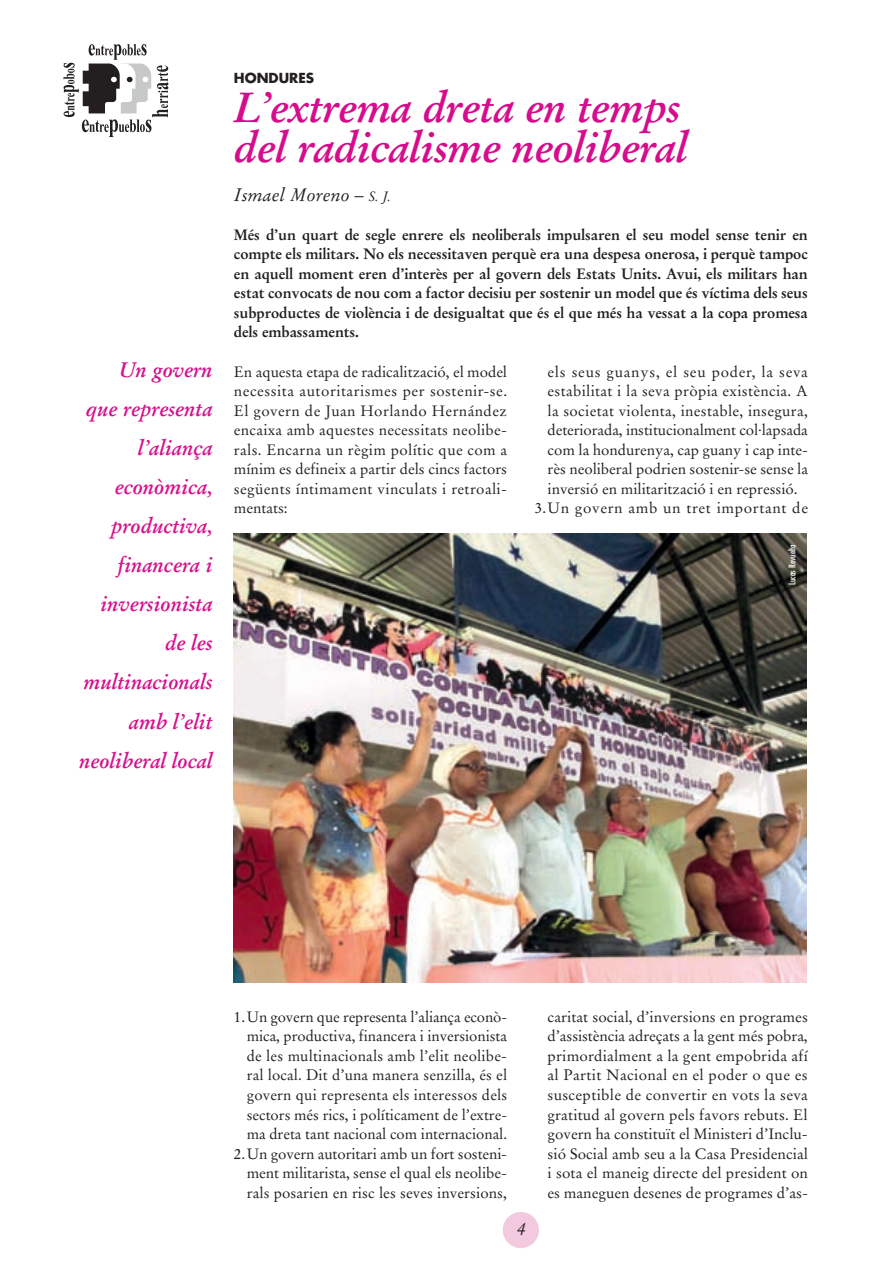
<style>
.page{position:relative;width:893px;height:1263px;background:#fff}
.page>*{position:absolute;margin:0;border:0;box-sizing:border-box;transform-origin:0 0}
.t1{font:italic 700 42px/39.2px "Stempel Garamond";letter-spacing:-.01em;color:#d50d8c}
.t2{font:italic 700 21px/39.2px "Stempel Garamond";color:#d5128d;text-align:right}
.t3{font:italic 18px "Stempel Garamond";color:#231f20}
.t4{font:15px/19.5px "Stempel Garamond";color:#231f20;text-align:justify}
.t5{font:700 15px/19.5px "Stempel Garamond";letter-spacing:-.01em;color:#231f20;text-align:justify}
.t6{font:15px "Stempel Garamond";letter-spacing:.02em;color:#231f20}
.t7{font:15px "Stempel Garamond";letter-spacing:.05em;color:#231f20}
.t8{font:15px "Stempel Garamond";letter-spacing:.04em;color:#231f20}
.t9{font:700 13.5px "Futura";color:#231f20}
.t10{font:condensed 9px "Futura";color:#fff}
.s1{font-size:13.5px}
</style>
<div class="page">
<div style="left:503px;top:1212px;width:36px;height:36px;background:#f2c9de;border-radius:50%"></div>
<svg style="left:64px;top:44px;width:104px;height:93px"></svg>
<img style="left:234px;top:533px;width:573px;height:450px">
<h2 class="t2" style="left:79px;top:350px;width:135px">Un govern<br>que representa l’aliança econòmica, productiva, financera i inversionista de les multinacionals amb l’elit neoliberal local</h2>
<p class="t9" style="left:234px;top:69px;width:82px">HONDURES</p>
<h1 class="t1" style="left:234px;top:88px;width:455px">L’extrema dreta en temps del radicalisme neoliberal</h1>
<p class="t3" style="left:234px;top:183px;width:159px">Ismael Moreno – <span class="s1">S. J.</span></p>
<p class="t5" style="left:234px;top:225px;width:576px">Més d’un quart de segle enrere els neoliberals impulsaren el seu model sense tenir en compte els militars. No els necessitaven perquè era una despesa onerosa, i perquè tampoc en aquell moment eren d’interès per al govern dels Estats Units. Avui, els militars han estat convocats de nou com a factor decisiu per sostenir un model que és víctima dels seus subproductes de violència i de desigualtat que és el que més ha vessat a la copa promesa dels embassaments.</p>
<p class="t4" style="left:234px;top:362px;width:275px">En aquesta etapa de radicalització, el model necessita autoritarismes per sostenir-se.<br>El govern de Juan Horlando Hernández encaixa amb aquestes necessitats neolibe&shy;rals. Encarna un règim polític que com a mínim es defineix a partir dels cincs factors següents íntimament vinculats i retroali&shy;mentats:</p>
<p class="t7" style="left:548px;top:362px;width:262px">els seus guanys, el seu poder, la seva</p>
<p class="t6" style="left:548px;top:382px;width:262px">estabilitat i la seva pròpia existència. A</p>
<p class="t6" style="left:548px;top:401px;width:262px">la societat violenta, inestable, insegura,</p>
<p class="t4" style="left:548px;top:420px;width:262px">deteriorada, institucionalment col·lapsada</p>
<p class="t4" style="left:548px;top:440px;width:262px">com la hondurenya, cap guany i cap inte-</p>
<p class="t4" style="left:548px;top:459px;width:262px">rès neoliberal podrien sostenir-se sense la</p>
<p class="t4" style="left:548px;top:479px;width:252px">inversió en militarització i en repressió.</p>
<p class="t8" style="left:535px;top:499px;width:275px">3.Un govern amb un tret important de</p>
<p class="t10" style="left:787px;top:585px;width:42px;rotate:-90deg">Lucas Revuelta</p>
<p class="t4" style="left:234px;top:1007px;width:275px;text-align:right">1.Un govern que representa l’aliança econò&shy;mica, productiva, financera i inversionista de les multinacionals amb l’elit neolibe&shy;ral local. Dit d’una manera senzilla, és el govern qui representa els interessos dels sectors més rics, i políticament de l’extre&shy;ma dreta tant nacional com internacional.<br>2.Un govern autoritari amb un fort sosteni&shy;ment militarista, sense el qual els neolibe&shy;rals posarien en risc les seves inversions,</p>
<p class="t3" style="left:517px;top:1218px;width:10px">4</p>
<p class="t4" style="left:548px;top:1007px;width:262px">caritat social, d’inversions en programes d’assistència adreçats a la gent més pobra, primordialment a la gent empobrida afí al Partit Nacional en el poder o que es susceptible de convertir en vots la seva gratitud al govern pels favors rebuts. El govern ha constituït el Ministeri d’Inclu&shy;sió Social amb seu a la Casa Presidencial i sota el maneig directe del president on es maneguen desenes de programes d’as-</p>
</div>
